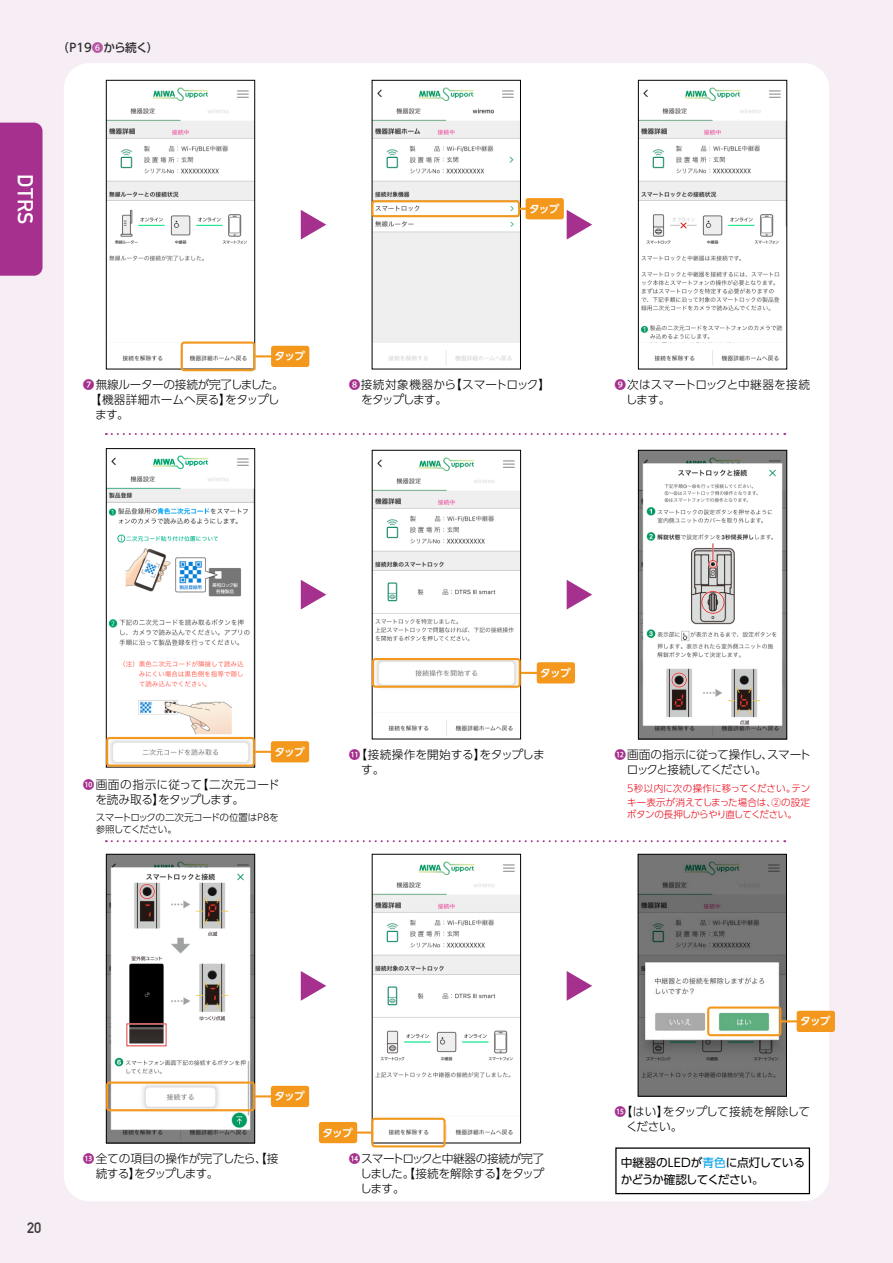
<style>
.page{position:relative;width:893px;height:1263px;background:#f6edf5}
.page>*{position:absolute;margin:0;border:0;box-sizing:border-box;transform-origin:0 0}
.t1{font:700 21.3px "DIN Alternate";color:#fff}
.t2{font:700 14.85px "DIN Alternate";color:#3e3a39}
.t3{font:300 11.7px/14.9px "UD Shin Go Pro";letter-spacing:-.03em;color:#000}
.t4{font:300 11.7px/14.9px "UD Shin Go Pro";letter-spacing:-.055em;color:#000}
.t5{font:300 11.7px/14.9px "UD Shin Go Pro";color:#000}
.t6{font:11.7px/17px "UD Shin Go Pro";letter-spacing:-.025em;color:#000}
.t7{font:300 11.7px/14.9px "UD Shin Go Pro";letter-spacing:-.01em;color:#000}
.t8{font:300 11.7px/14.9px "UD Shin Go Pro";letter-spacing:-.005em;color:#000}
.t9{font:500 11.7px "UD Shin Go Pro";letter-spacing:-.04em;color:#000}
.t10{font:700 10.65px "UD Shin Go Pro De";letter-spacing:-.07em;color:#fff}
.t11{font:300 9.6px/13.8px "UD Shin Go Pro";letter-spacing:-.005em;color:#e60012}
.t12{font:300 9.6px/11.7px "UD Shin Go Pro";letter-spacing:-.045em;color:#000}
.t13{font:300 9.6px "UD Shin Go Pro";letter-spacing:-.09em;color:#e60012}
.s1{font-family:"Koz Go Pro";font-weight:300;color:#a5308d}
.s2{font-family:"Koz Go Pro";color:#a5308d}
.s3{color:#00a0e9}
</style>
<div class="page">
<div style="left:64px;top:63px;width:765px;height:1138px;background:#fff;border-radius:26px"></div>
<div style="left:0;top:123px;width:43px;height:153px;background:#a5308d"></div>
<img style="left:108px;top:856px;width:145px;height:285px">
<div style="left:106px;top:854px;width:149px;height:289px;border:1px solid #000"></div>
<img style="left:640px;top:856px;width:145px;height:238px">
<div style="left:638px;top:854px;width:149px;height:242px;border:1px solid #000"></div>
<img style="left:640px;top:452px;width:145px;height:285px">
<div style="left:638px;top:450px;width:149px;height:289px;border:1px solid #000"></div>
<img style="left:640px;top:87px;width:145px;height:279px">
<div style="left:638px;top:80px;width:149px;height:289px;border:1px solid #000"></div>
<img style="left:374px;top:457px;width:145px;height:279px">
<div style="left:372px;top:450px;width:149px;height:289px;border:1px solid #000"></div>
<img style="left:108px;top:455px;width:145px;height:309px">
<div style="left:106px;top:448px;width:149px;height:319px;border:1px solid #000"></div>
<img style="left:374px;top:861px;width:145px;height:279px">
<div style="left:372px;top:854px;width:149px;height:289px;border:1px solid #000"></div>
<svg style="left:301px;top:580px;width:25px;height:29px"></svg>
<svg style="left:301px;top:210px;width:25px;height:30px"></svg>
<svg style="left:567px;top:580px;width:25px;height:29px"></svg>
<svg style="left:567px;top:210px;width:25px;height:30px"></svg>
<svg style="left:301px;top:971px;width:25px;height:30px"></svg>
<svg style="left:567px;top:971px;width:25px;height:30px"></svg>
<svg style="left:106px;top:433px;width:679px;height:2px"></svg>
<svg style="left:106px;top:840px;width:679px;height:2px"></svg>
<div style="left:106px;top:737px;width:149px;height:30px;border:2px solid #f3981c;border-radius:3px"></div>
<div style="left:106px;top:1081px;width:149px;height:30px;border:2px solid #f3981c;border-radius:3px"></div>
<div style="left:372px;top:658px;width:149px;height:30px;border:2px solid #f3981c;border-radius:3px"></div>
<div style="left:371px;top:1118px;width:75px;height:29px;border:2px solid #f3981c;border-radius:3px"></div>
<div style="left:707px;top:1006px;width:74px;height:30px;border:2px solid #f3981c;border-radius:3px"></div>
<div style="left:615px;top:1147px;width:195px;height:47px;border:1px solid #000"></div>
<div style="left:271px;top:741px;width:38px;height:21px;background:#f3981c;border-radius:3px"></div>
<svg style="left:255px;top:751px;width:16px;height:2px"></svg>
<div style="left:271px;top:1086px;width:38px;height:21px;background:#f3981c;border-radius:3px"></div>
<svg style="left:255px;top:1095px;width:16px;height:2px"></svg>
<div style="left:797px;top:1011px;width:38px;height:21px;background:#f3981c;border-radius:3px"></div>
<svg style="left:781px;top:1020px;width:16px;height:2px"></svg>
<div style="left:537px;top:662px;width:38px;height:21px;background:#f3981c;border-radius:3px"></div>
<svg style="left:521px;top:672px;width:16px;height:2px"></svg>
<div style="left:319px;top:1122px;width:38px;height:21px;background:#f3981c;border-radius:3px"></div>
<hr style="left:354px;top:1131px;width:18px;height:3px;background:#f3981c">
<img style="left:374px;top:87px;width:145px;height:279px">
<div style="left:372px;top:80px;width:149px;height:289px;border:1px solid #000"></div>
<div style="left:371px;top:200px;width:149px;height:17px;border:2px solid #f3981c;border-radius:3px"></div>
<img style="left:108px;top:87px;width:145px;height:280px">
<div style="left:106px;top:80px;width:149px;height:289px;border:1px solid #000"></div>
<div style="left:181px;top:341px;width:74px;height:30px;border:2px solid #f3981c;border-radius:3px"></div>
<div style="left:271px;top:346px;width:38px;height:21px;background:#f3981c;border-radius:3px"></div>
<svg style="left:255px;top:355px;width:16px;height:2px"></svg>
<div style="left:526px;top:198px;width:38px;height:21px;background:#f3981c;border-radius:3px"></div>
<svg style="left:520px;top:208px;width:6px;height:2px"></svg>
<p class="t9" style="left:58px;top:38px;width:102px">（P19<span class="s1">❻</span>から続く）</p>
<h1 class="t1" style="left:42px;top:174px;width:51px;rotate:90deg">DTRS</h1>
<p class="t10" style="left:529px;top:200px;width:32px">タップ</p>
<p class="t10" style="left:275px;top:348px;width:32px">タップ</p>
<p class="t3" style="left:83px;top:377px;width:202px"><span class="s2">❼</span> 無線ルーターの接続が完了しました。</p>
<p class="t3" style="left:90px;top:392px;width:191px">【機器詳細ホームへ戻る】をタップし</p>
<p class="t3" style="left:95px;top:406px;width:35px">ます。</p>
<p class="t4" style="left:361px;top:377px;width:190px;text-indent:-12px"><span class="s2">❽</span>接続対象機器から【スマートロック】をタップします。</p>
<p class="t7" style="left:626px;top:377px;width:186px;text-indent:-11px"><span class="s2">❾</span> 次はスマートロックと中継器を接続します。</p>
<p class="t10" style="left:274px;top:743px;width:32px">タップ</p>
<p class="t5" style="left:95px;top:776px;width:186px;text-indent:-12px"><span class="s2">❿</span>画面の指示に従って【二次元コードを読み取る】をタップします。</p>
<p class="t12" style="left:96px;top:811px;width:185px">スマートロックの二次元コードの位置はP8を参照してください。</p>
<p class="t10" style="left:540px;top:664px;width:32px">タップ</p>
<p class="t8" style="left:361px;top:747px;width:185px;text-indent:-13px"><span class="s2">⓫</span> 【接続操作を開始する】をタップします。</p>
<p class="t4" style="left:627px;top:747px;width:186px;text-indent:-12px"><span class="s2">⓬</span>画面の指示に従って操作し、スマートロックと接続してください。</p>
<p class="t11" style="left:627px;top:781px;width:185px">5秒以内に次の操作に移ってください。テンキー表示が消えてしまった場合は、②の設定</p>
<p class="t13" style="left:627px;top:806px;width:172px">ボタンの長押しからやり直してください。</p>
<p class="t2" style="left:27px;top:1217px;width:16px">20</p>
<p class="t10" style="left:274px;top:1088px;width:32px">タップ</p>
<p class="t10" style="left:322px;top:1124px;width:32px">タップ</p>
<p class="t3" style="left:96px;top:1151px;width:184px;text-indent:-13px"><span class="s2">⓭</span> 全ての項目の操作が完了したら、【接続する】をタップします。</p>
<p class="t3" style="left:360px;top:1151px;width:186px;text-align:justify;text-indent:-11px"><span class="s2">⓮</span> スマートロックと中継器の接続が完了しました。【接続を解除する】をタップします。</p>
<p class="t10" style="left:800px;top:1013px;width:32px">タップ</p>
<p class="t3" style="left:626px;top:1104px;width:186px;text-indent:-12px"><span class="s2">⓯</span>【はい】をタップして接続を解除してください。</p>
<p class="t6" style="left:621px;top:1153px;width:186px">中継器のLEDが<span class="s3">青色</span>に点灯しているかどうか確認してください。</p>
</div>
